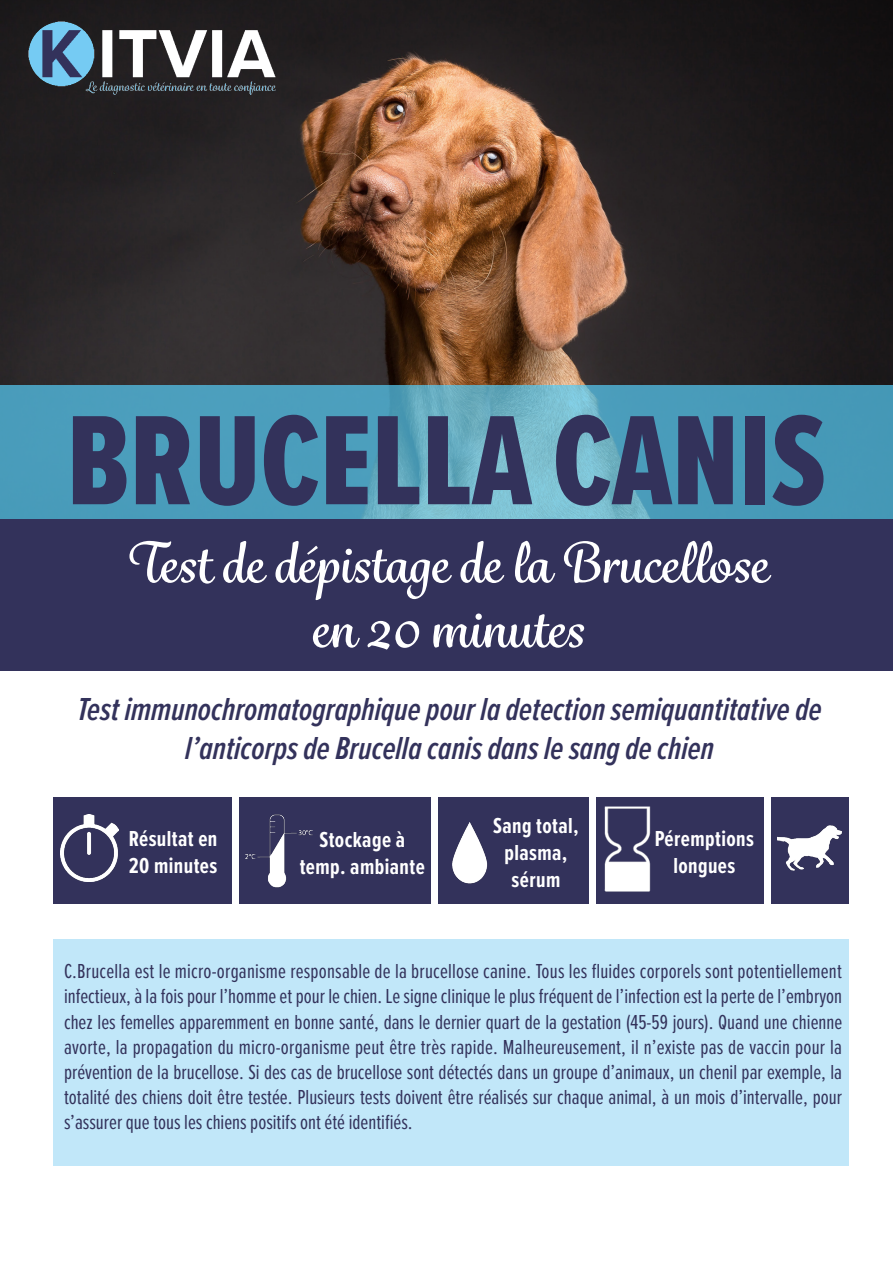
<style>
.page{position:relative;width:893px;height:1263px;background:#fff}
.page>*{position:absolute;margin:0;border:0;box-sizing:border-box;transform-origin:0 0}
.t1{font:132px "Proxima Nova Ex Cn Extrabld";color:#33325b}
.t2{font:700 54px "Grafolita Script";color:#fff}
.t3{font:italic 600 33px/39.6px "Proxima Nova Ex Cn";color:#33325b;text-align:center}
.t4{font:700 22.5px/27px "Proxima Nova Ex Cn";letter-spacing:.02em;color:#fff}
.t5{font:21px/25.2px "Proxima Nova Ex Cn";color:#33325b;text-align:justify}
</style>
<div class="page">
<img style="left:0;top:0;width:893px;height:385px">
<svg style="left:0;top:385px;width:893px;height:134px;background:#53a3be"></svg>
<div style="left:0;top:519px;width:893px;height:151px;background:#33325b"></div>
<img style="left:9px;top:8px;width:286px;height:107px">
<div style="left:239px;top:797px;width:191px;height:107px;background:#33325b"></div>
<img style="left:245px;top:814px;width:68px;height:74px">
<div style="left:53px;top:797px;width:179px;height:106px;background:#33325b"></div>
<img style="left:60px;top:814px;width:59px;height:67px">
<div style="left:438px;top:797px;width:151px;height:106px;background:#33325b"></div>
<div style="left:596px;top:797px;width:168px;height:106px;background:#33325b"></div>
<img style="left:604px;top:806px;width:47px;height:86px">
<div style="left:771px;top:797px;width:77px;height:106px;background:#33325b"></div>
<img style="left:777px;top:825px;width:65px;height:46px">
<div style="left:53px;top:939px;width:795px;height:226px;background:#c1e7f9"></div>
<img style="left:452px;top:822px;width:36px;height:62px">
<p class="t1" style="left:67px;top:364px;width:761px">BRUCELLA CANIS</p>
<p class="t2" style="left:124px;top:526px;width:645px">Test de dépistage de la Brucellose</p>
<p class="t2" style="left:311px;top:591px;width:274px">en 20 minutes</p>
<p class="t3" style="left:78px;top:688px;width:746px">Test immunochromatographique pour la detection semiquantitative de l’anticorps de Brucella canis dans le sang de chien</p>
<p class="t4" style="left:129px;top:825px;width:90px">Résultat en<br>20 minutes</p>
<p class="t4" style="left:320px;top:825px;width:87px">Stockage à</p>
<p class="t4" style="left:300px;top:852px;width:127px">temp. ambiante</p>
<p class="t4" style="left:493px;top:811px;width:87px;text-align:center">Sang total, plasma, sérum</p>
<p class="t4" style="left:655px;top:824px;width:101px">Péremptions</p>
<p class="t4" style="left:673px;top:851px;width:63px">longues</p>
<p class="t5" style="left:64px;top:958px;width:780px">C.Brucella est le micro-organisme responsable de la brucellose canine. Tous les fluides corporels sont potentiellement infectieux, à la fois pour l’homme et pour le chien. Le signe clinique le plus fréquent de l’infection est la perte de l’embryon chez les femelles apparemment en bonne santé, dans le dernier quart de la gestation (45-59 jours). Quand une chienne avorte, la propagation du micro-organisme peut être très rapide. Malheureusement, il n’existe pas de vaccin pour la prévention de la brucellose. Si des cas de brucellose sont détectés dans un groupe d’animaux, un chenil par exemple, la totalité des chiens doit être testée. Plusieurs tests doivent être réalisés sur chaque animal, à un mois d’intervalle, pour s’assurer que tous les chiens positifs ont été identifiés.</p>
</div>
